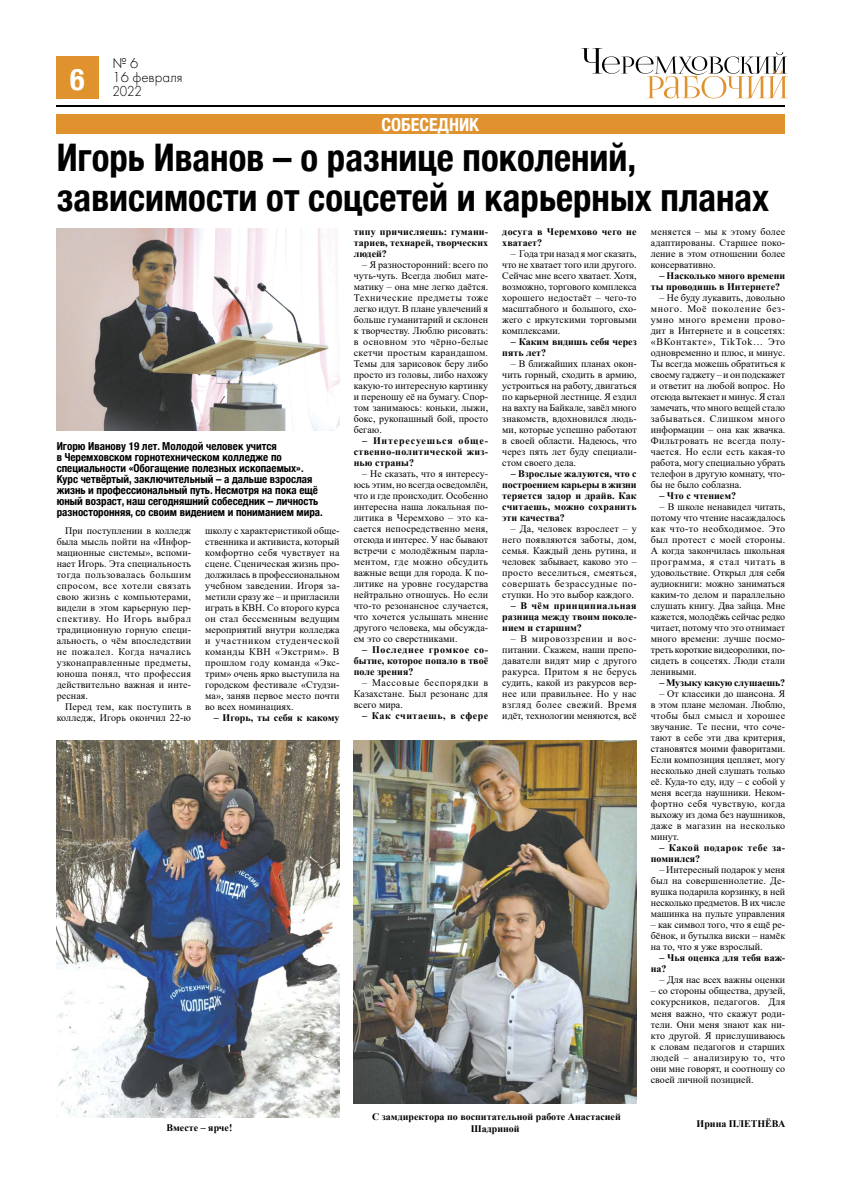
<style>
.page{position:relative;width:842px;height:1191px;background:#fff}
.page>*{position:absolute;margin:0;border:0;box-sizing:border-box;transform-origin:0 0}
.t1{font:700 condensed 38px/40px "Helvetica Neue";color:#000}
.t2{font:700 condensed 18px "Helvetica Neue";color:#fff}
.t3{font:15px "Futura Light C";color:#000}
.t4{font:15px "Futura Light C";color:#000;scale:.9 1}
.t5{font:700 condensed 11px/11px "Helvetica Neue";color:#000}
.t6{font:10px/11px "Times New Roman";color:#000;text-align:justify}
.t7{font:700 10px/11px "Times New Roman";color:#000;text-align:justify}
.t8{font:700 10px/11px "Times New Roman";letter-spacing:.03em;color:#000}
.t9{font:700 10px "Times New Roman";letter-spacing:.05em;color:#000}
</style>
<div class="page">
<div style="left:57px;top:57px;width:42px;height:42px;background:#e0922f"></div>
<hr style="left:56px;top:105px;width:729px;height:1px;background:#000">
<svg style="left:581px;top:48px;width:207px;height:50px"></svg>
<div style="left:57px;top:114px;width:728px;height:20px;background:#e0922f"></div>
<img style="left:57px;top:228px;width:283px;height:202px">
<img style="left:57px;top:740px;width:283px;height:377px">
<img style="left:354px;top:740px;width:283px;height:363px">
<h3 class="t3" style="left:112px;top:56px;width:27px">№ 6</h3>
<h3 class="t3" style="left:112px;top:69px;width:72px">16 февраля</h3>
<h3 class="t4" style="left:70px;top:84px;width:81px"><sup>6</sup> 2022</h3>
<h2 class="t2" style="left:381px;top:113px;width:98px">Собеседник</h2>
<h1 class="t1" style="left:57px;top:136px;width:714px">Игорь Иванов – о разнице поколений, зависимости от соцсетей и карьерных планах</h1>
<p class="t5" style="left:57px;top:440px;width:268px">Игорю Иванову 19 лет. Молодой человек учится<br>в Черемховском горнотехническом колледже по специальности «Обогащение полезных ископаемых».<br>Курс четвёртый, заключительный – а дальше взрослая жизнь и профессиональный путь. Несмотря на пока ещё юный возраст, наш сегодняшний собеседник – личность разносторонняя, со своим видением и пониманием мира.</p>
<p class="t6" style="left:205px;top:525px;width:136px">школу с характеристикой обще&shy;ственника и активиста, который комфортно себя чувствует на сцене. Сценическая жизнь про&shy;должилась в профессиональном учебном заведении. Игоря за&shy;метили сразу же – и пригласили играть в КВН. Со второго курса он стал бессменным ведущим мероприятий внутри колледжа и участником студенческой команды КВН «Экстрим». В прошлом году команда «Экс&shy;трим» очень ярко выступила на городском фестивале «Студзи&shy;ма», заняв первое место почти во всех номинациях.</p>
<p class="t7" style="left:214px;top:712px;width:127px">– Игорь, ты себя к какому</p>
<p class="t6" style="left:57px;top:525px;width:136px;text-indent:8px">При поступлении в колледж была мысль пойти на «Инфор&shy;мационные системы», вспоми&shy;нает Игорь. Эта специальность тогда пользовалась большим спросом, все хотели связать свою жизнь с компьютерами, видели в этом карьерную пер&shy;спективу. Но Игорь выбрал традиционную горную специ&shy;альность, о чём впоследствии не пожалел. Когда начались узконаправленные предметы, юноша понял, что профессия действительно важная и инте&shy;ресная.</p>
<p class="t6" style="left:57px;top:701px;width:136px;text-align:right">Перед тем, как поступить в колледж, Игорь окончил 22-ю</p>
<p class="t7" style="left:354px;top:226px;width:136px">типу причисляешь: гумани&shy;тариев, технарей, творческих людей?</p>
<p class="t6" style="left:354px;top:259px;width:136px;text-indent:8px">– Я разносторонний: всего по чуть-чуть. Всегда любил мате&shy;матику – она мне легко даётся.<br>Технические предметы тоже легко идут. В плане увлечений я больше гуманитарий и склонен к творчеству. Люблю рисовать: в основном это чёрно-белые скетчи простым карандашом.<br>Темы для зарисовок беру либо просто из головы, либо нахожу какую-то интересную картинку и переношу её на бумагу. Спор&shy;том занимаюсь: коньки, лыжи, бокс, рукопашный бой, просто бегаю.</p>
<p class="t7" style="left:354px;top:435px;width:136px;text-indent:9px">– Интересуешься обще&shy;ственно-политической жиз&shy;нью страны?</p>
<p class="t6" style="left:354px;top:468px;width:136px;text-indent:8px">– Не сказать, что я интересу&shy;юсь этим, но всегда осведомлён, что и где происходит. Особенно интересна наша локальная по&shy;литика в Черемхово – это ка&shy;сается непосредственно меня, отсюда и интерес. У нас бывают встречи с молодёжным парла&shy;ментом, где можно обсудить важные вещи для города. К по&shy;литике на уровне государства нейтрально отношусь. Но если что-то резонансное случается, что хочется услышать мнение другого человека, мы обсужда&shy;ем это со сверстниками.</p>
<p class="t7" style="left:354px;top:644px;width:136px;text-indent:8px">– Последнее громкое со&shy;бытие, которое попало в твоё поле зрения?</p>
<p class="t6" style="left:354px;top:677px;width:136px;text-indent:8px">– Массовые беспорядки в Казахстане. Был резонанс для всего мира.</p>
<p class="t9" style="left:362px;top:708px;width:127px">– Как считаешь, в сфере</p>
<p class="t8" style="left:502px;top:226px;width:136px">досуга в Черемхово чего не хватает?</p>
<p class="t6" style="left:502px;top:248px;width:136px;text-indent:8px">– Года три назад я мог сказать, что не хватает того или другого.<br>Сейчас мне всего хватает. Хотя, возможно, торгового комплекса хорошего недостаёт – чего-то масштабного и большого, схо&shy;жего с иркутскими торговыми комплексами.</p>
<p class="t7" style="left:502px;top:336px;width:136px;text-indent:8px">– Каким видишь себя через пять лет?</p>
<p class="t6" style="left:502px;top:358px;width:136px;text-indent:8px">– В ближайших планах окон&shy;чить горный, сходить в армию, устроиться на работу, двигаться по карьерной лестнице. Я ездил на вахту на Байкале, завёл много знакомств, вдохновился людь&shy;ми, которые успешно работают в своей области. Надеюсь, что через пять лет буду специали&shy;стом своего дела.</p>
<p class="t7" style="left:502px;top:468px;width:136px;text-indent:8px">– Взрослые жалуются, что с построением карьеры в жизни теряется задор и драйв. Как считаешь, можно сохранить эти качества?</p>
<p class="t6" style="left:502px;top:523px;width:136px;text-indent:8px">– Да, человек взрослеет – у него появляются заботы, дом, семья. Каждый день рутина, и человек забывает, каково это – просто веселиться, смеяться, совершать безрассудные по&shy;ступки. Но это выбор каждого.</p>
<p class="t7" style="left:502px;top:600px;width:136px;text-indent:8px">– В чём принципиальная разница между твоим поколе&shy;нием и старшим?</p>
<p class="t6" style="left:502px;top:633px;width:136px;text-indent:8px">– В мировоззрении и вос&shy;питании. Скажем, наши препо&shy;даватели видят мир с другого ракурса. Притом я не берусь судить, какой из ракурсов вер&shy;нее или правильнее. Но у нас взгляд более свежий. Время идёт, технологии меняются, всё</p>
<p class="t7" style="left:166px;top:1122px;width:67px">Вместе – ярче!</p>
<p class="t7" style="left:372px;top:1111px;width:250px;text-align:center">С замдиректора по воспитательной работе Анастасией<br>Шадриной</p>
<p class="t6" style="left:651px;top:226px;width:136px">меняется – мы к этому более адаптированы. Старшее поко&shy;ление в этом отношении более консервативно.</p>
<p class="t7" style="left:651px;top:270px;width:136px;text-indent:8px">– Насколько много времени ты проводишь в Интернете?</p>
<p class="t6" style="left:651px;top:292px;width:136px;text-indent:8px">– Не буду лукавить, довольно много. Моё поколение без&shy;умно много времени прово&shy;дит в Интернете и в соцсетях: «ВКонтакте», TikTok… Это одновременно и плюс, и минус.<br>Ты всегда можешь обратиться к своему гаджету – и он подскажет и ответит на любой вопрос. Но отсюда вытекает и минус. Я стал замечать, что много вещей стало забываться. Слишком много информации – она как жвачка.<br>Фильтровать не всегда полу&shy;чается. Но если есть какая-то работа, могу специально убрать телефон в другую комнату, что&shy;бы не было соблазна.</p>
<p class="t7" style="left:659px;top:490px;width:78px">– Что с чтением?</p>
<p class="t6" style="left:651px;top:501px;width:136px;text-indent:8px">– В школе ненавидел читать, потому что чтение насаждалось как что-то необходимое. Это был протест с моей стороны.<br>А когда закончилась школьная программа, я стал читать в удовольствие. Открыл для себя аудиокниги: можно заниматься каким-то делом и параллельно слушать книгу. Два зайца. Мне кажется, молодёжь сейчас редко читает, потому что это отнимает много времени: лучше посмо&shy;треть короткие видеоролики, по&shy;сидеть в соцсетях. Люди стали ленивыми.</p>
<p class="t7" style="left:659px;top:677px;width:127px">– Музыку какую слушаешь?</p>
<p class="t6" style="left:651px;top:688px;width:136px;text-indent:8px">– От классики до шансона. Я в этом плане меломан. Люблю, чтобы был смысл и хорошее звучание. Те песни, что соче&shy;тают в себе эти два критерия, становятся моими фаворитами.<br>Если композиция цепляет, могу несколько дней слушать только её. Куда-то еду, иду – с собой у меня всегда наушники. Неком&shy;фортно себя чувствую, когда выхожу из дома без наушников, даже в магазин на несколько минут.</p>
<p class="t8" style="left:651px;top:842px;width:136px;text-indent:8px">– Какой подарок тебе за&shy;помнился?</p>
<p class="t6" style="left:651px;top:864px;width:136px;text-indent:8px">– Интересный подарок у меня был на совершеннолетие. Де&shy;вушка подарила корзинку, в ней несколько предметов. В их числе машинка на пульте управления</p>
<p class="t6" style="left:651px;top:919px;width:136px">– как символ того, что я ещё ре&shy;бёнок, и бутылка виски – намёк на то, что я уже взрослый.</p>
<p class="t7" style="left:651px;top:952px;width:136px;text-indent:8px">– Чья оценка для тебя важ&shy;на?</p>
<p class="t6" style="left:659px;top:974px;width:127px">– Для нас всех важны оценки</p>
<p class="t6" style="left:651px;top:985px;width:136px">– со стороны общества, друзей, сокурсников, педагогов. Для меня важно, что скажут роди&shy;тели. Они меня знают как ни&shy;кто другой. Я прислушиваюсь к словам педагогов и старших людей – анализирую то, что они мне говорят, и соотношу со своей личной позицией.</p>
<p class="t7" style="left:697px;top:1117px;width:90px">Ирина ПЛЕТНЁВА</p>
</div>
